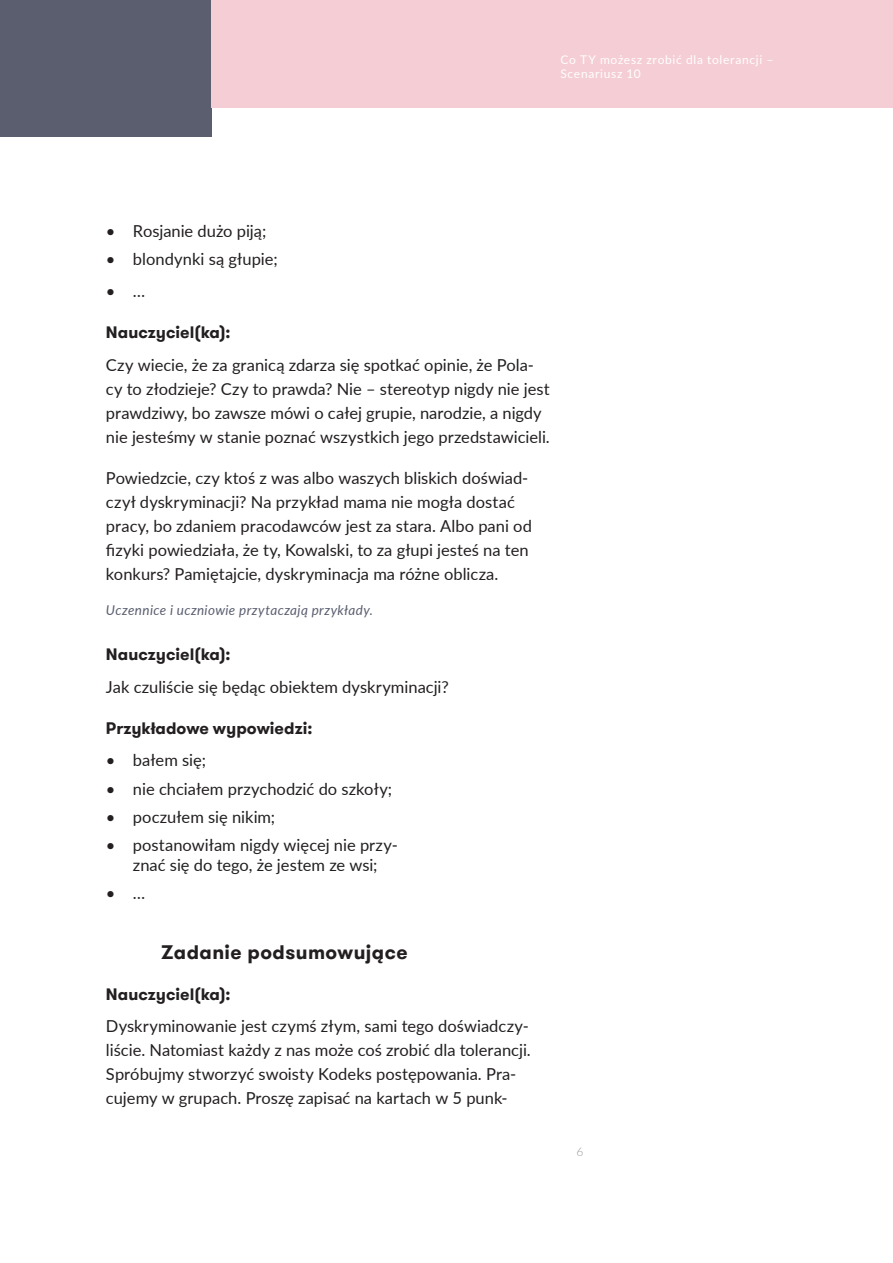
<style>
.page{position:relative;width:893px;height:1263px;background:#fff}
.page>*{position:absolute;margin:0;border:0;box-sizing:border-box;transform-origin:0 0}
.Podrozdział{font:700 19.5px "GT Walsheim";letter-spacing:.025em;color:#231f20}
.Styl_akapitowy_1{font:16.5px/24px "Lato";color:#231f20}
.nagłówki_śródtekstow{font:700 16.5px "GT Walsheim";color:#231f20}
.nagłó_ki_wymieninaki{font:700 16.5px "GT Walsheim";color:#231f20}
.narracja_krótsza{font:italic 13.5px "Lato";letter-spacing:.03em;color:#5a5e6f}
.t1{font:12px/14.4px "Lato";letter-spacing:.06em;color:#fff}
.t2{font:300 12px "Lato";color:#939598}
</style>
<div class="page">
<div style="left:0;top:0;width:212px;height:136px;background:#5a5e6f"></div>
<div style="left:212px;top:0;width:681px;height:108px;background:#f5cdd5"></div>
<p class="t1" style="left:560px;top:52px;width:215px">Co TY możesz zrobić dla tolerancji –<br>Scenariusz 10</p>
<p class="Styl_akapitowy_1" style="left:106px;top:218px;width:162px">• Rosjanie dużo piją;</p>
<p class="Styl_akapitowy_1" style="left:106px;top:246px;width:173px">• blondynki są głupie;</p>
<p class="Styl_akapitowy_1" style="left:106px;top:279px;width:41px">• …</p>
<p class="nagłówki_śródtekstow" style="left:106px;top:322px;width:126px">Nauczyciel(ka):</p>
<p class="Styl_akapitowy_1" style="left:106px;top:352px;width:445px">Czy wiecie, że za granicą zdarza się spotkać opinie, że Pola&shy;cy to złodzieje? Czy to prawda? Nie – stereotyp nigdy nie jest prawdziwy, bo zawsze mówi o całej grupie, narodzie, a nigdy nie jesteśmy w stanie poznać wszystkich jego przedstawicieli.</p>
<p class="Styl_akapitowy_1" style="left:106px;top:465px;width:427px">Powiedzcie, czy ktoś z was albo waszych bliskich doświad&shy;czył dyskryminacji? Na przykład mama nie mogła dostać pracy, bo zdaniem pracodawców jest za stara. Albo pani od fizyki powiedziała, że ty, Kowalski, to za głupi jesteś na ten konkurs? Pamiętajcie, dyskryminacja ma różne oblicza.</p>
<p class="narracja_krótsza" style="left:106px;top:600px;width:268px">Uczennice i uczniowie przytaczają przykłady.</p>
<p class="nagłówki_śródtekstow" style="left:106px;top:644px;width:126px">Nauczyciel(ka):</p>
<p class="Styl_akapitowy_1" style="left:106px;top:674px;width:344px">Jak czuliście się będąc obiektem dyskryminacji?</p>
<p class="nagłó_ki_wymieninaki" style="left:106px;top:717px;width:208px">Przykładowe wypowiedzi:</p>
<p class="Styl_akapitowy_1" style="left:106px;top:747px;width:102px">• bałem się;</p>
<p class="Styl_akapitowy_1" style="left:106px;top:776px;width:288px">• nie chciałem przychodzić do szkoły;</p>
<p class="Styl_akapitowy_1" style="left:106px;top:804px;width:171px">• poczułem się nikim;</p>
<p class="Styl_akapitowy_1" style="left:106px;top:834px;width:293px;line-height:19.8px;text-align:center">• postanowiłam nigdy więcej nie przy&shy;znać się do tego, że jestem ze wsi;</p>
<p class="Styl_akapitowy_1" style="left:106px;top:880px;width:41px">• …</p>
<p class="Podrozdział" style="left:161px;top:939px;width:248px">Zadanie podsumowujące</p>
<p class="nagłówki_śródtekstow" style="left:106px;top:983px;width:126px">Nauczyciel(ka):</p>
<p class="Styl_akapitowy_1" style="left:106px;top:1013px;width:426px">Dyskryminowanie jest czymś złym, sami tego doświadczy&shy;liście. Natomiast każdy z nas może coś zrobić dla tolerancji.<br>Spróbujmy stworzyć swoisty Kodeks postępowania. Pra&shy;cujemy w grupach. Proszę zapisać na kartach w 5 punk-</p>
<p class="t2" style="left:577px;top:1143px;width:8px">6</p>
</div>
